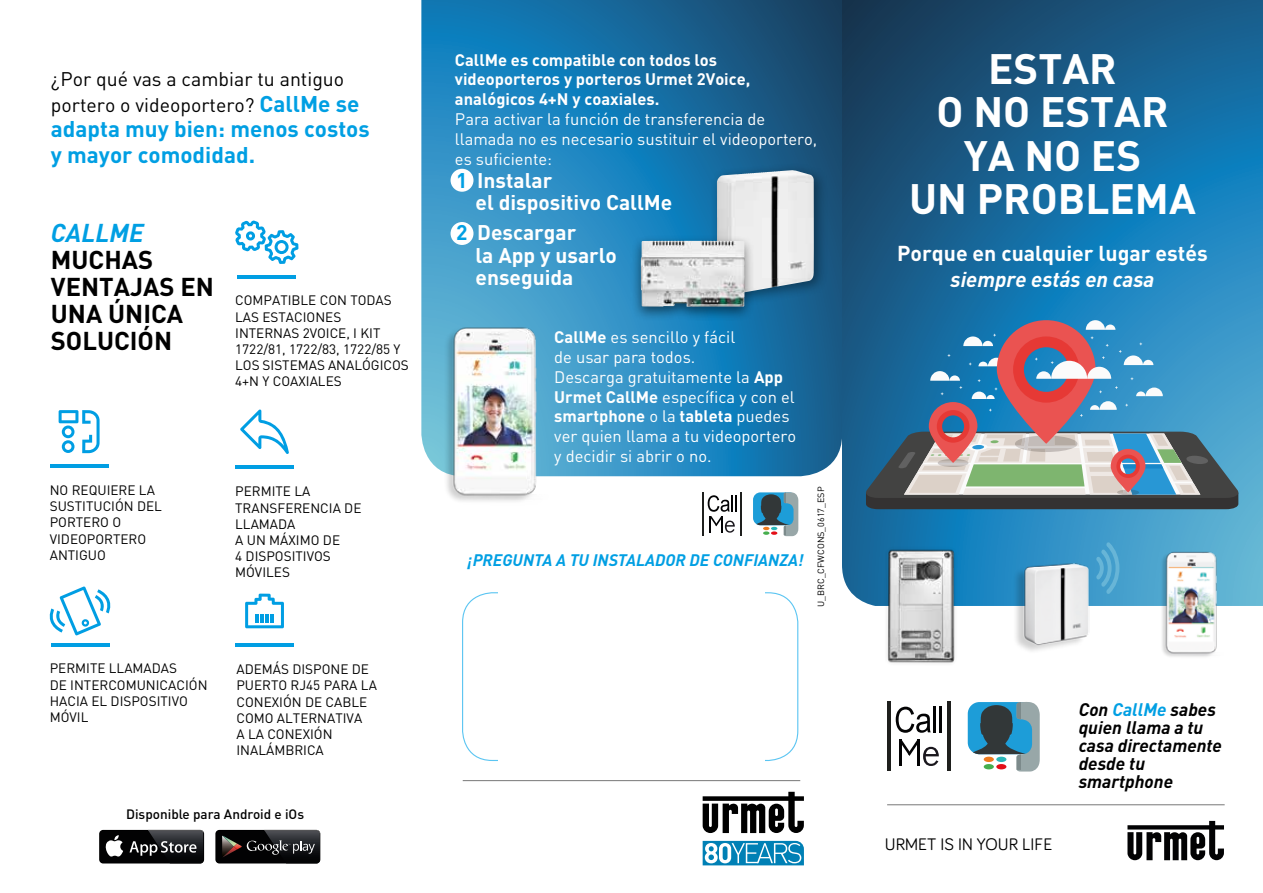
<style>
.page{position:relative;width:1263px;height:893px;background:#fff}
.page>*{position:absolute;margin:0;border:0;box-sizing:border-box;transform-origin:0 0}
.t1{font:700 42px/43.5px "DIN";color:#fff;text-align:center}
.t2{font:700 25.5px/27px "DIN";color:#000}
.t3{font:italic 700 25.5px "DIN";color:#009fe3}
.t4{font:700 22.5px/25.5px "DIN";color:#009fe3}
.t5{font:700 21.3px "DIN";color:#fff}
.t6{font:italic 700 21.3px "DIN";color:#fff}
.t7{font:700 21px/22.5px "DIN";color:#fff}
.t8{font:19.5px/25.5px "DIN";color:#000}
.t9{font:italic 700 18px/18px "DIN";color:#000}
.t10{font:17.25px "Bariol";color:#000}
.t11{font:16.5px/19.8px "DIN";color:#fff}
.t12{font:700 16.5px/19.8px "DIN";color:#fff}
.t13{font:italic 700 16.5px "DIN";color:#009fe3}
.t14{font:13.5px/16.2px "DIN";color:#000}
.t15{font:500 13.5px "DIN";color:#000}
.t16{font:9px "DIN";color:#000}
.s1{font-weight:700;font-size:22.5px;color:#009fe3}
.s2{color:#009fe3}
.s3{font-weight:700}
</style>
<div class="page">
<svg style="left:421px;top:0;width:421px;height:476px;background:#237cb0"></svg>
<svg style="left:842px;top:0;width:421px;height:606px;background:#1d6b9a"></svg>
<div style="left:968px;top:702px;width:69px;height:52px;background:#1d9dd8;border-radius:12px"></div>
<svg style="left:972px;top:702px;width:68px;height:69px"></svg>
<svg style="left:1016px;top:752px;width:4px;height:18px"></svg>
<svg style="left:1016px;top:702px;width:4px;height:20px"></svg>
<hr style="left:887px;top:702px;width:3px;height:69px;background:#1e1f1d">
<hr style="left:947px;top:702px;width:3px;height:69px;background:#1e1f1d">
<svg style="left:896px;top:707px;width:35px;height:26px"></svg>
<hr style="left:933px;top:707px;width:2px;height:26px;background:#030304">
<hr style="left:939px;top:707px;width:3px;height:26px;background:#030304">
<svg style="left:899px;top:739px;width:40px;height:27px"></svg>
<div style="left:753px;top:492px;width:44px;height:33px;background:#1d9dd8;border-radius:7px"></div>
<svg style="left:756px;top:492px;width:42px;height:44px"></svg>
<hr style="left:702px;top:492px;width:2px;height:44px;background:#1e1f1d">
<hr style="left:740px;top:492px;width:2px;height:44px;background:#1e1f1d">
<svg style="left:708px;top:495px;width:29px;height:38px"></svg>
<svg style="left:1127px;top:821px;width:97px;height:39px"></svg>
<svg style="left:864px;top:320px;width:377px;height:189px;background:#66859d"></svg>
<img style="left:1148px;top:539px;width:86px;height:118px">
<img style="left:422px;top:306px;width:143px;height:195px">
<img style="left:872px;top:542px;width:99px;height:122px">
<img style="left:1010px;top:530px;width:92px;height:121px">
<svg style="left:1096px;top:542px;width:23px;height:52px"></svg>
<hr style="left:887px;top:804px;width:338px;height:1px;background:#878787">
<hr style="left:463px;top:780px;width:337px;height:1px;background:#878787">
<hr style="left:237px;top:276px;width:59px;height:3px;background:#009ee3">
<svg style="left:235px;top:220px;width:63px;height:44px"></svg>
<hr style="left:50px;top:465px;width:58px;height:3px;background:#009ee3">
<svg style="left:59px;top:410px;width:41px;height:43px"></svg>
<hr style="left:235px;top:465px;width:59px;height:3px;background:#009ee3">
<svg style="left:240px;top:409px;width:49px;height:45px"></svg>
<hr style="left:51px;top:643px;width:58px;height:3px;background:#009ee3">
<svg style="left:49px;top:586px;width:62px;height:49px"></svg>
<hr style="left:235px;top:643px;width:59px;height:3px;background:#009ee3">
<svg style="left:245px;top:594px;width:39px;height:34px"></svg>
<div style="left:710px;top:164px;width:118px;height:143px;background:#000;opacity:.4"></div>
<img style="left:717px;top:170px;width:97px;height:124px">
<div style="left:631px;top:235px;width:125px;height:87px;background:#000;opacity:.5"></div>
<img style="left:641px;top:241px;width:104px;height:66px">
<div style="left:450px;top:222px;width:23px;height:23px;background:#fff;border-radius:50%"></div>
<div style="left:450px;top:169px;width:23px;height:23px;background:#fff;border-radius:50%"></div>
<div style="left:215px;top:830px;width:105px;height:33px;background:#3f3f40;border-radius:4px"></div>
<div style="left:216px;top:831px;width:104px;height:32px;background:#020203;border-radius:3px"></div>
<img style="left:265px;top:830px;width:55px;height:33px">
<svg style="left:222px;top:836px;width:93px;height:21px"></svg>
<div style="left:99px;top:830px;width:105px;height:33px;background:#1b1b1c;border-radius:4px"></div>
<div style="left:100px;top:831px;width:103px;height:32px;background:#020203;border-radius:3px"></div>
<svg style="left:105px;top:835px;width:18px;height:22px"></svg>
<img style="left:148px;top:830px;width:55px;height:1px">
<img style="left:149px;top:831px;width:54px;height:32px">
<svg style="left:130px;top:841px;width:66px;height:15px"></svg>
<svg style="left:703px;top:792px;width:101px;height:41px"></svg>
<svg style="left:703px;top:841px;width:101px;height:24px"></svg>
<h3 class="t8" style="left:51px;top:66px;width:310px">¿Por qué vas a cambiar tu antiguo portero o videoportero? <span class="s1">CallMe se</span></h3>
<h3 class="t4" style="left:51px;top:116px;width:320px">adapta muy bien: menos costos y mayor comodidad.</h3>
<h2 class="t3" style="left:51px;top:217px;width:94px">CALLME</h2>
<h2 class="t2" style="left:51px;top:245px;width:165px">MUCHAS<br>VENTAJAS EN<br>UNA ÚNICA<br>SOLUCIÓN</h2>
<p class="t14" style="left:235px;top:292px;width:175px">COMPATIBLE CON TODAS<br>LAS ESTACIONES<br>INTERNAS 2VOICE, I KIT<br>1722/81, 1722/83, 1722/85 Y<br>LOS SISTEMAS ANALÓGICOS<br>4+N Y COAXIALES</p>
<p class="t14" style="left:50px;top:482px;width:114px">NO REQUIERE LA<br>SUSTITUCIÓN DEL<br>PORTERO O<br>VIDEOPORTERO<br>ANTIGUO</p>
<p class="t14" style="left:235px;top:483px;width:128px">PERMITE LA<br>TRANSFERENCIA DE<br>LLAMADA<br>A UN MÁXIMO DE<br>4 DISPOSITIVOS<br>MÓVILES</p>
<p class="t14" style="left:50px;top:660px;width:159px">PERMITE LLAMADAS<br>DE INTERCOMUNICACIÓN<br>HACIA EL DISPOSITIVO<br>MÓVIL</p>
<p class="t14" style="left:236px;top:661px;width:142px">ADEMÁS DISPONE DE<br>PUERTO RJ45 PARA LA<br>CONEXIÓN DE CABLE<br>COMO ALTERNATIVA<br>A LA CONEXIÓN<br>INALÁMBRICA</p>
<p class="t15" style="left:126px;top:805px;width:180px">Disponible para Android e iOs</p>
<p class="t12" style="left:455px;top:49px;width:297px">CallMe es compatible con todos los videoporteros y porteros Urmet 2Voice, analógicos 4+N y coaxiales.</p>
<p class="t11" style="left:455px;top:109px;width:364px">Para activar la función de transferencia de llamada no es necesario sustituir el videoportero, es suficiente:</p>
<h3 class="t7" style="left:475px;top:168px;width:198px;text-indent:-19px"><span class="s2">1</span> Instalar<br>el dispositivo CallMe</h3>
<h3 class="t7" style="left:475px;top:221px;width:143px;text-indent:-19px"><span class="s2">2</span> Descargar<br>la App y usarlo enseguida</h3>
<p class="t11" style="left:554px;top:327px;width:243px"><span class="s3">CallMe</span> es sencillo y fácil<br>de usar para todos.<br>Descarga gratuitamente la <span class="s3">App<br>Urmet CallMe</span> específica y con el <span class="s3">smartphone</span> o la <span class="s3">tableta</span> puedes ver quien llama a tu videoportero y decidir si abrir o no.</p>
<p class="t13" style="left:467px;top:549px;width:338px">¡PREGUNTA A TU INSTALADOR DE CONFIANZA!</p>
<p class="t16" style="left:815px;top:607px;width:122px;rotate:-90deg">U_BRC_CFWCONS_0617_ESP</p>
<h1 class="t1" style="left:909px;top:45px;width:288px">ESTAR<br>O NO ESTAR<br>YA NO ES<br>UN PROBLEMA</h1>
<h3 class="t5" style="left:897px;top:239px;width:312px">Porque en cualquier lugar estés</h3>
<h3 class="t6" style="left:950px;top:265px;width:205px">siempre estás en casa</h3>
<p class="t10" style="left:885px;top:833px;width:169px">URMET IS IN YOUR LIFE</p>
<h3 class="t9" style="left:1079px;top:700px;width:145px">Con <span class="s2">CallMe</span> sabes quien llama a tu casa directamente desde tu smartphone</h3>
</div>
